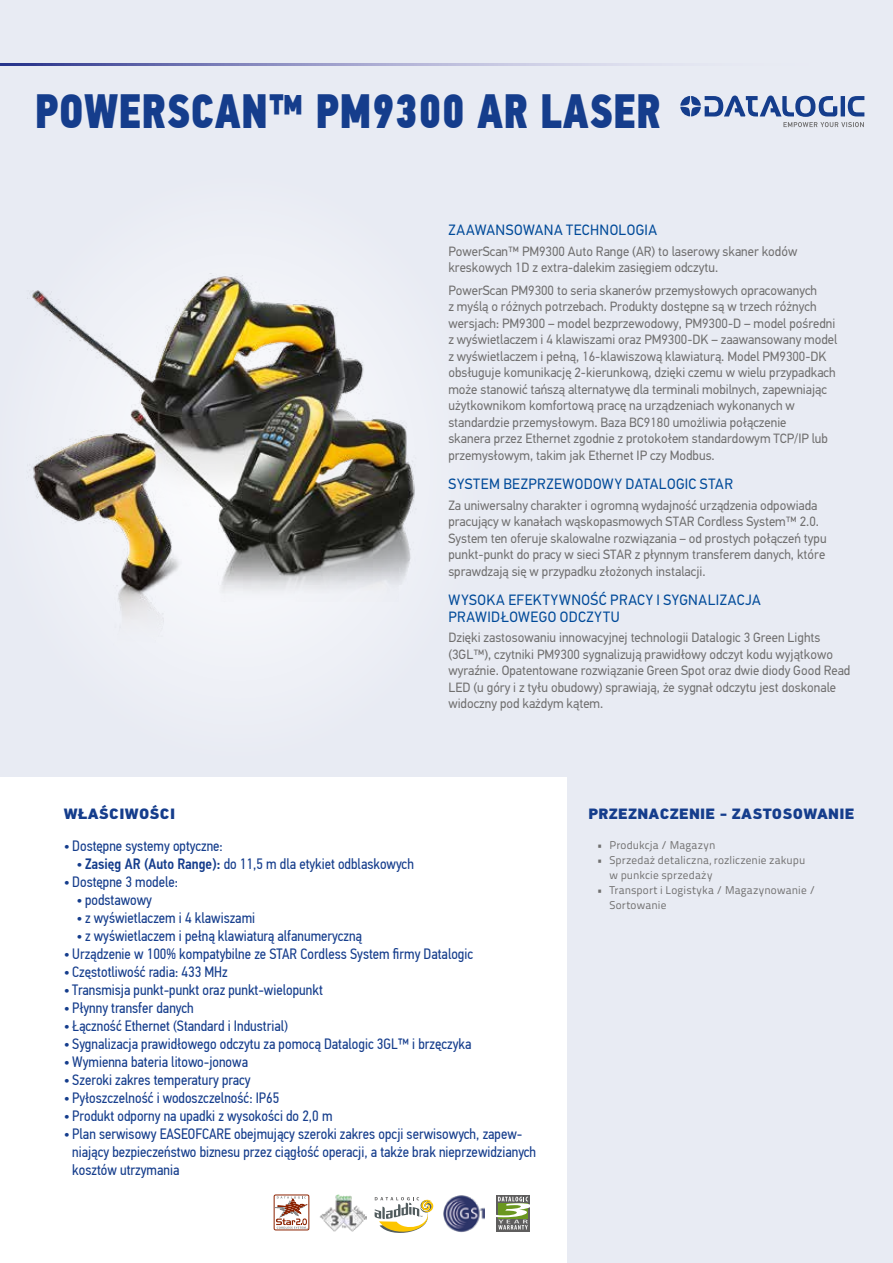
<style>
.page{position:relative;width:893px;height:1263px;background:#e8ebf3}
.page>*{position:absolute;margin:0;border:0;box-sizing:border-box;transform-origin:0 0}
.t1{font:48px "PF Din Text Cond Pro X Black";letter-spacing:.01em;color:#153d8c;scale:.88 1}
.t2{font:15px/18px "PF Din Text Cond Pro";color:#153d8c}
.t3{font:15px/16.5px "PF Din Text Pro";letter-spacing:.03em;color:#004a99;scale:.96 1}
.t4{font:900 15px "PF Din Text Pro";letter-spacing:.02em;color:#153d8c}
.t5{font:13.5px/16.5px "PF Din Text Pro";color:#706f6f;scale:.96 1}
.t6{font:11.25px/15px "Titillium Text 22 L";letter-spacing:.015em;color:#706f6f}
.s1{font-weight:500}
</style>
<div class="page">
<svg style="left:0;top:64px;width:645px;height:1px"></svg>
<svg style="left:680px;top:96px;width:184px;height:31px"></svg>
<div style="left:0;top:777px;width:567px;height:486px;background:#fff"></div>
<svg style="left:375px;top:1197px;width:59px;height:36px"></svg>
<img style="left:443px;top:1195px;width:41px;height:38px">
<svg style="left:496px;top:1195px;width:34px;height:36px"></svg>
<svg style="left:496px;top:1197px;width:34px;height:32px"></svg>
<img style="left:320px;top:1195px;width:46px;height:36px">
<div style="left:274px;top:1194px;width:35px;height:36px;border:1px solid #8b2201;border-radius:2px"></div>
<svg style="left:273px;top:1196px;width:35px;height:33px"></svg>
<img style="left:27px;top:275px;width:388px;height:357px">
<h1 class="t1" style="left:35px;top:81px;width:713px">POWERSCAN™ PM9300 AR LASER</h1>
<p class="t3" style="left:448px;top:221px;width:219px">ZAAWANSOWANA TECHNOLOGIA</p>
<p class="t5" style="left:448px;top:243px;width:365px">PowerScan™ PM9300 Auto Range (AR) to laserowy skaner kodów kreskowych 1D z extra-dalekim zasięgiem odczytu.</p>
<p class="t5" style="left:448px;top:282px;width:407px">PowerScan PM9300 to seria skanerów przemysłowych opracowanych<br>z myślą o różnych potrzebach. Produkty dostępne są w trzech różnych wersjach: PM9300 – model bezprzewodowy, PM9300-D – model pośredni z wyświetlaczem i 4 klawiszami oraz PM9300-DK – zaawansowany model z wyświetlaczem i pełną, 16-klawiszową klawiaturą. Model PM9300-DK obsługuje komunikację 2-kierunkową, dzięki czemu w wielu przypadkach może stanowić tańszą alternatywę dla terminali mobilnych, zapewniając użytkownikom komfortową pracę na urządzeniach wykonanych w standardzie przemysłowym. Baza BC9180 umożliwia połączenie<br>skanera przez Ethernet zgodnie z protokołem standardowym TCP/IP lub przemysłowym, takim jak Ethernet IP czy Modbus.</p>
<p class="t3" style="left:448px;top:476px;width:298px">SYSTEM BEZPRZEWODOWY DATALOGIC STAR</p>
<p class="t5" style="left:448px;top:497px;width:396px">Za uniwersalny charakter i ogromną wydajność urządzenia odpowiada pracujący w kanałach wąskopasmowych STAR Cordless System™ 2.0.<br>System ten oferuje skalowalne rozwiązania – od prostych połączeń typu punkt-punkt do pracy w sieci STAR z płynnym transferem danych, które sprawdzają się w przypadku złożonych instalacji.</p>
<p class="t3" style="left:448px;top:592px;width:327px">WYSOKA EFEKTYWNOŚĆ PRACY I SYGNALIZACJA<br>PRAWIDŁOWEGO ODCZYTU</p>
<p class="t5" style="left:448px;top:630px;width:420px">Dzięki zastosowaniu innowacyjnej technologii Datalogic 3 Green Lights (3GL™), czytniki PM9300 sygnalizują prawidłowy odczyt kodu wyjątkowo wyraźnie. Opatentowane rozwiązanie Green Spot oraz dwie diody Good Read LED (u góry i z tyłu obudowy) sprawiają, że sygnał odczytu jest doskonale widoczny pod każdym kątem.</p>
<p class="t4" style="left:64px;top:804px;width:113px">WŁAŚCIWOŚCI</p>
<p class="t2" style="left:64px;top:836px;width:161px">• Dostępne systemy optyczne:</p>
<p class="t2" style="left:77px;top:854px;width:339px">• <span class="s1">Zasięg AR (Auto Range):</span> do 11,5 m dla etykiet odblaskowych</p>
<p class="t2" style="left:64px;top:872px;width:116px">• Dostępne 3 modele:</p>
<p class="t2" style="left:77px;top:890px;width:77px">• podstawowy</p>
<p class="t2" style="left:77px;top:908px;width:180px">• z wyświetlaczem i 4 klawiszami</p>
<p class="t2" style="left:77px;top:926px;width:287px">• z wyświetlaczem i pełną klawiaturą alfanumeryczną</p>
<p class="t2" style="left:64px;top:944px;width:411px">• Urządzenie w 100% kompatybilne ze STAR Cordless System firmy Datalogic</p>
<p class="t2" style="left:64px;top:962px;width:166px">• Częstotliwość radia: 433 MHz</p>
<p class="t2" style="left:64px;top:980px;width:261px">• Transmisja punkt-punkt oraz punkt-wielopunkt</p>
<p class="t2" style="left:64px;top:998px;width:131px">• Płynny transfer danych</p>
<p class="t2" style="left:64px;top:1016px;width:226px">• Łączność Ethernet (Standard i Industrial)</p>
<p class="t2" style="left:64px;top:1034px;width:409px">• Sygnalizacja prawidłowego odczytu za pomocą Datalogic 3GL™ i brzęczyka</p>
<p class="t2" style="left:64px;top:1052px;width:186px">• Wymienna bateria litowo-jonowa</p>
<p class="t2" style="left:64px;top:1070px;width:188px">• Szeroki zakres temperatury pracy</p>
<p class="t2" style="left:64px;top:1088px;width:217px">• Pyłoszczelność i wodoszczelność: IP65</p>
<p class="t2" style="left:64px;top:1106px;width:270px">• Produkt odporny na upadki z wysokości do 2,0 m</p>
<p class="t2" style="left:72px;top:1124px;width:465px;text-indent:-9px">• Plan serwisowy EASEOFCARE obejmujący szeroki zakres opcji serwisowych, zapew&shy;niający bezpieczeństwo biznesu przez ciągłość operacji, a także brak nieprzewidzianych kosztów utrzymania</p>
<p class="t4" style="left:588px;top:804px;width:267px">PRZEZNACZENIE - ZASTOSOWANIE</p>
<p class="t6" style="left:597px;top:837px;width:120px">• Produkcja / Magazyn</p>
<p class="t6" style="left:609px;top:852px;width:197px;text-indent:-13px">• Sprzedaż detaliczna, rozliczenie zakupu w punkcie sprzedaży</p>
<p class="t6" style="left:609px;top:882px;width:207px;text-indent:-13px">• Transport i Logistyka / Magazynowanie /<br>Sortowanie</p>
</div>
